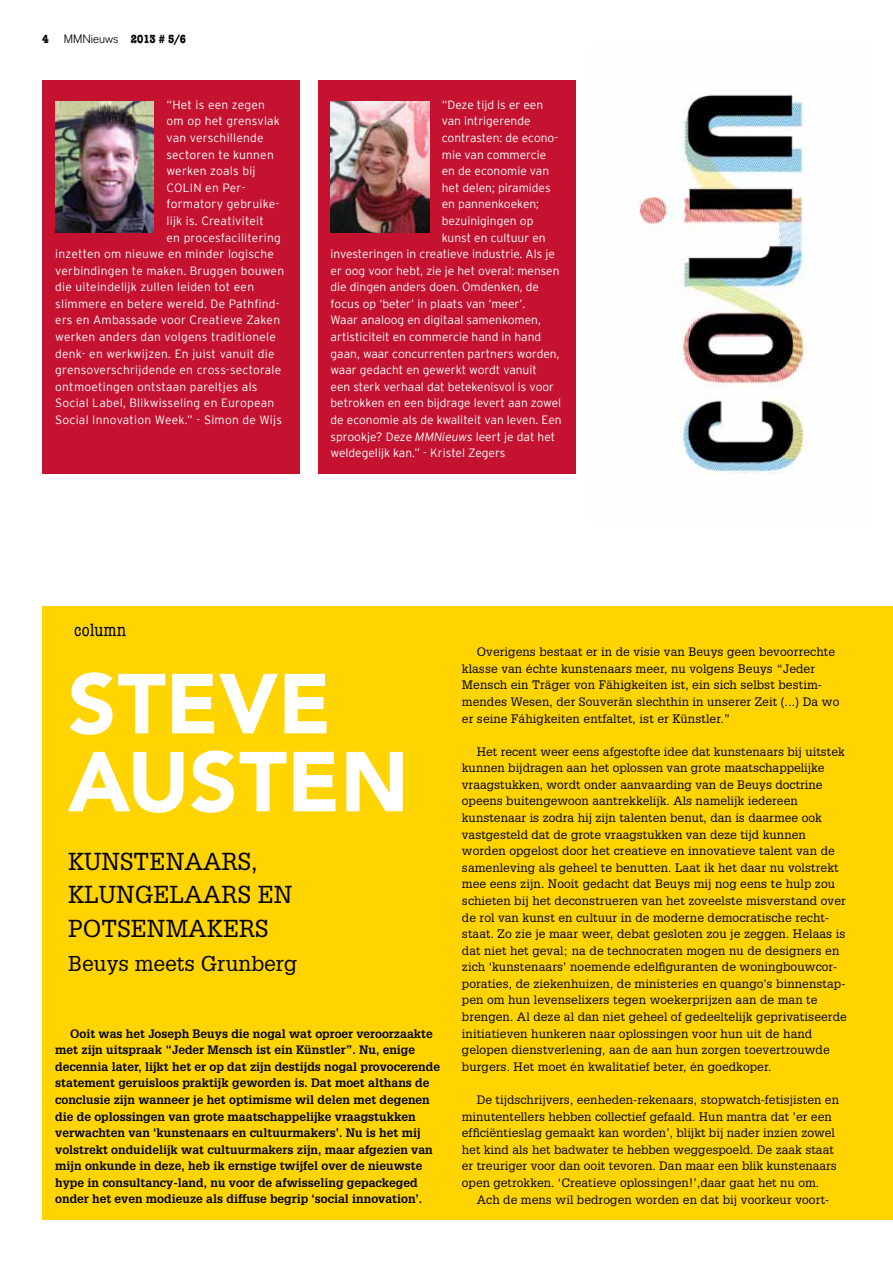
<style>
.page{position:relative;width:893px;height:1263px;background:#fff}
.page>*{position:absolute;margin:0;border:0;box-sizing:border-box;transform-origin:0 0}
.t1{font:900 84px/78px "Avenir";color:#fff}
.t2{font:24px "Glypha";color:#000}
.t3{font:21px "Glypha";color:#000}
.t4{font:condensed 18px "American Typewriter";letter-spacing:.01em;color:#000}
.t5{font:12px/16.6px "Glypha";letter-spacing:.01em;color:#000}
.t6{font:300 12px "Interstate";color:#fff}
.t7{font:700 12px/16.6px "Glypha";color:#000}
.t8{font:300 12px "Interstate";letter-spacing:.02em;color:#fff}
.t9{font:300 12px "Akzidenz Grotesk";color:#000}
.t10{font:700 condensed 12px "American Typewriter";color:#000}
.s1{font-family:"American Typewriter";font-weight:700;font-stretch:condensed}
.s2{font-style:italic}
</style>
<div class="page">
<div style="left:43px;top:80px;width:257px;height:394px;background:#c41230"></div>
<div style="left:318px;top:80px;width:257px;height:394px;background:#c41230"></div>
<div style="left:846px;top:606px;width:47px;height:614px;background:#ffd400"></div>
<div style="left:43px;top:606px;width:807px;height:614px;background:#ffd400"></div>
<img style="left:55px;top:101px;width:99px;height:131px">
<img style="left:331px;top:101px;width:98px;height:131px">
<img style="left:638px;top:94px;width:173px;height:380px">
<p class="t10" style="left:43px;top:31px;width:8px">4</p>
<p class="t9" style="left:64px;top:31px;width:124px">MMNieuws <span class="s1">2013 # 5/6</span></p>
<p class="t8" style="left:167px;top:98px;width:100px">“Het is een zegen</p>
<p class="t8" style="left:167px;top:114px;width:115px">om op het grensvlak</p>
<p class="t8" style="left:167px;top:131px;width:99px">van verschillende</p>
<p class="t8" style="left:167px;top:148px;width:109px">sectoren te kunnen</p>
<p class="t8" style="left:167px;top:164px;width:91px">werken zoals bij</p>
<p class="t8" style="left:167px;top:181px;width:81px">COLIN en Per-</p>
<p class="t8" style="left:167px;top:197px;width:114px">formatory gebruike-</p>
<p class="t8" style="left:167px;top:214px;width:99px">lijk is. Creativiteit</p>
<p class="t8" style="left:167px;top:231px;width:116px">en procesfacilitering</p>
<p class="t8" style="left:55px;top:247px;width:220px">inzetten om nieuwe en minder logische</p>
<p class="t8" style="left:55px;top:264px;width:230px">verbindingen te maken. Bruggen bouwen</p>
<p class="t8" style="left:55px;top:280px;width:200px">die uiteindelijk zullen leiden tot een</p>
<p class="t8" style="left:55px;top:297px;width:226px">slimmere en betere wereld. De Pathfind-</p>
<p class="t8" style="left:55px;top:313px;width:226px">ers en Ambassade voor Creatieve Zaken</p>
<p class="t8" style="left:55px;top:330px;width:222px">werken anders dan volgens traditionele</p>
<p class="t8" style="left:55px;top:347px;width:221px">denk- en werkwijzen. En juist vanuit die</p>
<p class="t8" style="left:55px;top:363px;width:228px">grensoverschrijdende en cross-sectorale</p>
<p class="t8" style="left:55px;top:380px;width:204px">ontmoetingen ontstaan pareltjes als</p>
<p class="t8" style="left:55px;top:396px;width:220px">Social Label, Blikwisseling en European</p>
<p class="t8" style="left:55px;top:413px;width:228px">Social Innovation Week.” - Simon de Wijs</p>
<p class="t6" style="left:442px;top:98px;width:103px">“Deze tijd is er een</p>
<p class="t6" style="left:442px;top:114px;width:90px">van intrigerende</p>
<p class="t6" style="left:442px;top:131px;width:118px">contrasten: de econo-</p>
<p class="t6" style="left:442px;top:148px;width:106px">mie van commercie</p>
<p class="t6" style="left:442px;top:164px;width:109px">en de economie van</p>
<p class="t6" style="left:442px;top:181px;width:110px">het delen; piramides</p>
<p class="t6" style="left:442px;top:197px;width:99px">en pannenkoeken;</p>
<p class="t6" style="left:442px;top:214px;width:93px">bezuinigingen op</p>
<p class="t6" style="left:442px;top:231px;width:105px">kunst en cultuur en</p>
<p class="t6" style="left:331px;top:247px;width:226px">investeringen in creatieve industrie. Als je</p>
<p class="t6" style="left:331px;top:264px;width:230px">er oog voor hebt, zie je het overal: mensen</p>
<p class="t6" style="left:331px;top:280px;width:210px">die dingen anders doen. Omdenken, de</p>
<p class="t6" style="left:331px;top:297px;width:196px">focus op ‘beter’ in plaats van ‘meer’.</p>
<p class="t6" style="left:331px;top:313px;width:212px">Waar analoog en digitaal samenkomen,</p>
<p class="t6" style="left:331px;top:330px;width:212px">artisticiteit en commercie hand in hand</p>
<p class="t6" style="left:331px;top:347px;width:231px">gaan, waar concurrenten partners worden,</p>
<p class="t6" style="left:331px;top:363px;width:208px">waar gedacht en gewerkt wordt vanuit</p>
<p class="t6" style="left:331px;top:380px;width:225px">een sterk verhaal dat betekenisvol is voor</p>
<p class="t6" style="left:331px;top:396px;width:232px">betrokken en een bijdrage levert aan zowel</p>
<p class="t6" style="left:331px;top:413px;width:233px">de economie als de kwaliteit van leven. Een</p>
<p class="t6" style="left:331px;top:430px;width:226px">sprookje? Deze <span class="s2">MMNieuws</span> leert je dat het</p>
<p class="t6" style="left:331px;top:446px;width:176px">weldegelijk kan.” - Kristel Zegers</p>
<h3 class="t4" style="left:74px;top:620px;width:54px">column</h3>
<h1 class="t1" style="left:68px;top:663px;width:342px">STEVE<br>AUSTEN</h1>
<h2 class="t2" style="left:68px;top:847px;width:50px">Kunst</h2>
<h2 class="t2" style="left:150px;top:847px;width:36px">enaa</h2>
<h2 class="t2" style="left:222px;top:847px;width:38px">rs,</h2>
<h2 class="t2" style="left:68px;top:880px;width:120px">klungelaa</h2>
<h2 class="t2" style="left:222px;top:880px;width:68px">rs en</h2>
<h2 class="t2" style="left:68px;top:913px;width:31px">pots</h2>
<h2 class="t2" style="left:131px;top:913px;width:36px">enmak</h2>
<h2 class="t2" style="left:223px;top:913px;width:45px">ers</h2>
<h3 class="t3" style="left:68px;top:951px;width:230px">Beuys meets Grunberg</h3>
<p class="t7" style="left:55px;top:1025px;width:386px;text-indent:15px">Ooit was het Joseph Beuys die nogal wat oproer veroorzaakte met zijn uitspraak “Jeder Mensch ist ein Künstler”. Nu, enige decennia later, lijkt het er op dat zijn destijds nogal provocerende statement geruisloos praktijk geworden is. Dat moet althans de conclusie zijn wanneer je het optimisme wil delen met degenen die de oplossingen van grote maatschappelijke vraagstukken verwachten van ‘kunstenaars en cultuurmakers’. Nu is het mij volstrekt onduidelijk wat cultuurmakers zijn, maar afgezien van mijn onkunde in deze, heb ik ernstige twijfel over de nieuwste hype in consultancy-land, nu voor de afwisseling gepackeged onder het even modieuze als diffuse begrip ‘social innovation’.</p>
<p class="t5" style="left:462px;top:643px;width:379px;text-indent:15px">Overigens bestaat er in de visie van Beuys geen bevoorrechte klasse van échte kunstenaars meer, nu volgens Beuys “Jeder Mensch ein Träger von Fähigkeiten ist, ein sich selbst bestim&shy;mendes Wesen, der Souverän slechthin in unserer Zeit (...) Da wo er seine Fáhigkeiten entfaltet, ist er Künstler.”</p>
<p class="t5" style="left:462px;top:743px;width:386px;text-indent:15px">Het recent weer eens afgestofte idee dat kunstenaars bij uitstek kunnen bijdragen aan het oplossen van grote maatschappelijke vraagstukken, wordt onder aanvaarding van de Beuys doctrine opeens buitengewoon aantrekkelijk. Als namelijk iedereen kunstenaar is zodra hij zijn talenten benut, dan is daarmee ook vastgesteld dat de grote vraagstukken van deze tijd kunnen worden opgelost door het creatieve en innovatieve talent van de samenleving als geheel te benutten. Laat ik het daar nu volstrekt mee eens zijn. Nooit gedacht dat Beuys mij nog eens te hulp zou schieten bij het deconstrueren van het zoveelste misverstand over de rol van kunst en cultuur in de moderne democratische recht&shy;staat. Zo zie je maar weer, debat gesloten zou je zeggen. Helaas is dat niet het geval; na de technocraten mogen nu de designers en zich ‘kunstenaars’ noemende edelfiguranten de woningbouwcor&shy;poraties, de ziekenhuizen, de ministeries en quango’s binnenstap&shy;pen om hun levenselixers tegen woekerprijzen aan de man te brengen. Al deze al dan niet geheel of gedeeltelijk geprivatiseerde initiatieven hunkeren naar oplossingen voor hun uit de hand gelopen dienstverlening, aan de aan hun zorgen toevertrouwde burgers. Het moet én kwalitatief beter, én goedkoper.</p>
<p class="t5" style="left:462px;top:1091px;width:379px;text-indent:15px">De tijdschrijvers, eenheden-rekenaars, stopwatch-fetisjisten en minutentellers hebben collectief gefaald. Hun mantra dat ’er een efficiëntieslag gemaakt kan worden’, blijkt bij nader inzien zowel het kind als het badwater te hebben weggespoeld. De zaak staat er treuriger voor dan ooit tevoren. Dan maar een blik kunstenaars open getrokken. ‘Creatieve oplossingen!’,daar gaat het nu om.</p>
<p class="t5" style="left:477px;top:1191px;width:354px">Ach de mens wil bedrogen worden en dat bij voorkeur voort-</p>
</div>
